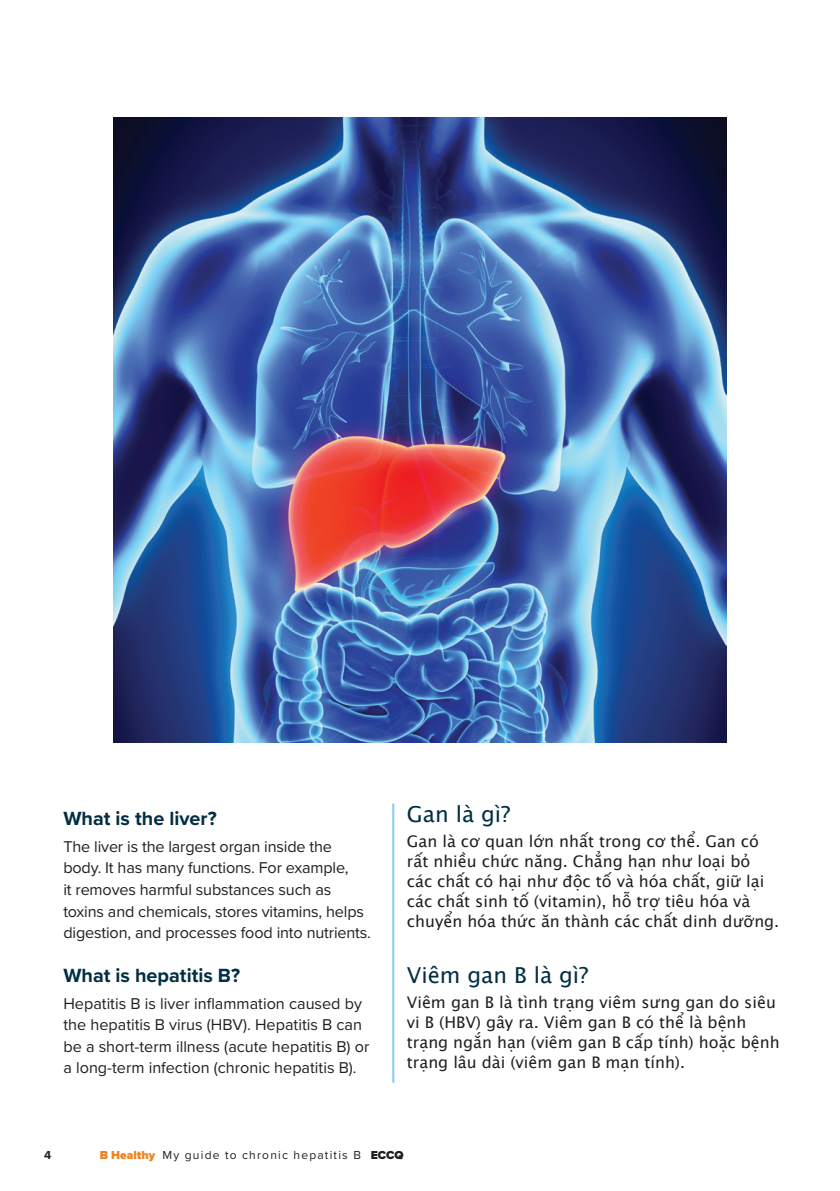
<style>
.page{position:relative;width:840px;height:1191px;background:#fff}
.page>*{position:absolute;margin:0;border:0;box-sizing:border-box;transform-origin:0 0}
.t1{font:22px "Lucida Grande";color:#002e42}
.t2{font:700 19.8px "Proxima Nova";color:#002e42}
.t3{font:16.2px/21.6px "Proxima Nova";letter-spacing:-.01em;color:#231f20}
.t4{font:16px/20px "Lucida Grande";color:#231f20}
.t5{font:12px "Proxima Nova";letter-spacing:.1em;color:#231f20}
.t6{font:700 12px "Proxima Nova";color:#231f20}
.s1{font-weight:900;color:#ef8322}
.s2{font-weight:900}
</style>
<div class="page">
<img style="left:113px;top:117px;width:613px;height:626px">
<hr style="left:392px;top:803px;width:2px;height:279px;background:#85cceb">
<p class="t2" style="left:63px;top:803px;width:155px">What is the liver?</p>
<p class="t3" style="left:63px;top:835px;width:309px">The liver is the largest organ inside the body. It has many functions. For example,<br>it removes harmful substances such as toxins and chemicals, stores vitamins, helps digestion, and processes food into nutrients.</p>
<p class="t2" style="left:63px;top:960px;width:178px">What is hepatitis B?</p>
<p class="t3" style="left:63px;top:991px;width:307px">Hepatitis B is liver inflammation caused by the hepatitis B virus (HBV). Hepatitis B can be a short-term illness (acute hepatitis B) or a long-term infection (chronic hepatitis B).</p>
<p class="t1" style="left:407px;top:801px;width:105px">Gan là gì?</p>
<p class="t4" style="left:407px;top:831px;width:373px">Gan là cơ quan lớn nhất trong cơ thể. Gan có rất nhiều chức năng. Chẳng hạn như loại bỏ các chất có hại như độc tố và hóa chất, giữ lại các chất sinh tố (vitamin), hỗ trợ tiêu hóa và chuyển hóa thức ăn thành các chất dinh dưỡng.</p>
<p class="t1" style="left:407px;top:962px;width:183px">Viêm gan B là gì?</p>
<p class="t4" style="left:407px;top:992px;width:374px">Viêm gan B là tình trạng viêm sưng gan do siêu vi B (HBV) gây ra. Viêm gan B có thể là bệnh trạng ngắn hạn (viêm gan B cấp tính) hoặc bệnh trạng lâu dài (viêm gan B mạn tính).</p>
<p class="t6" style="left:44px;top:1146px;width:9px">4</p>
<p class="t5" style="left:100px;top:1146px;width:305px"><span class="s1">B Healthy</span> My guide to chronic hepatitis B <span class="s2">ECCQ</span></p>
</div>
